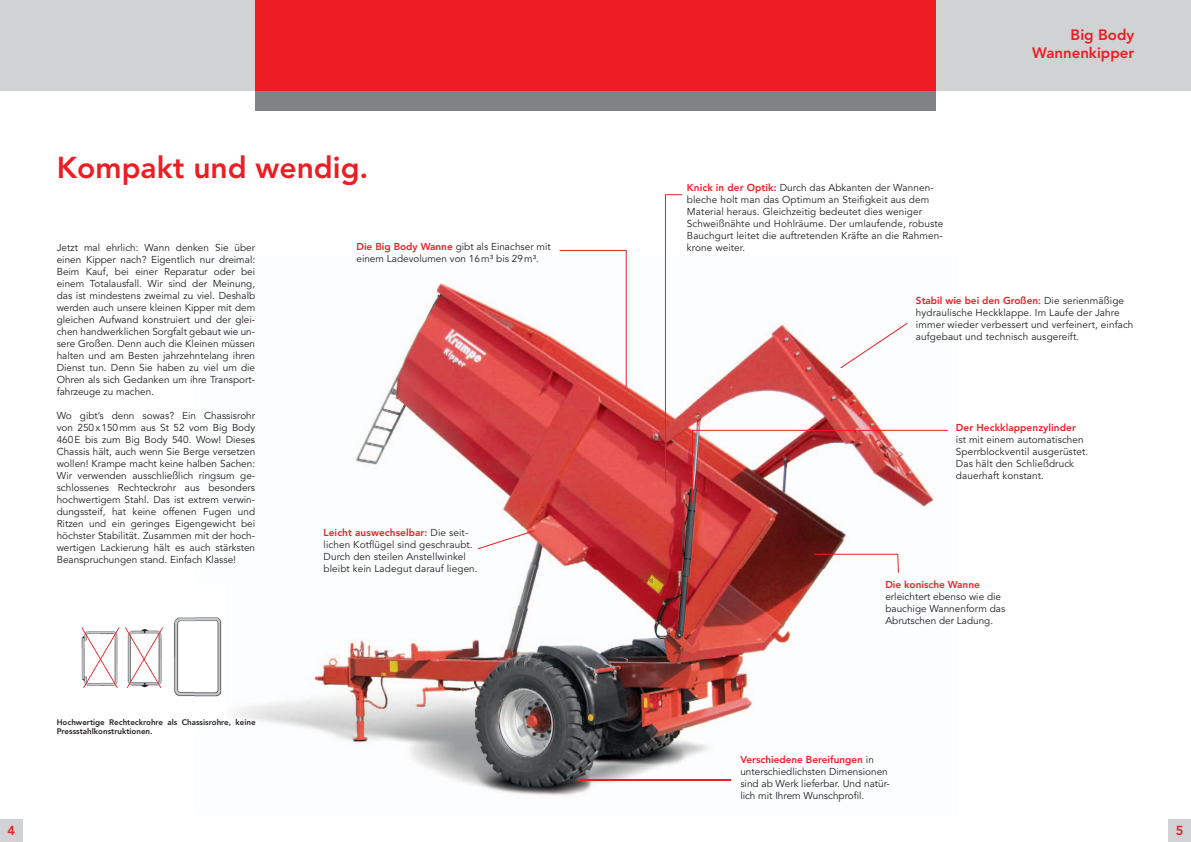
<style>
.page{position:relative;width:1191px;height:842px;background:#fff}
.page>*{position:absolute;margin:0;border:0;box-sizing:border-box;transform-origin:0 0}
.t1{font:800 30px "Avenir";color:#ee1d23}
.t2{font:800 15px/18px "Avenir";color:#ee1d23;text-align:right}
.t3{font:800 13px "Avenir";color:#ee1d23}
.t4{font:10px/12px "Avenir";letter-spacing:.01em;color:#231f20}
.t5{font:800 10px "Avenir";letter-spacing:.01em;color:#ee1d23}
.t6{font:800 8px/9.6px "Avenir";color:#231f20}
.s1{font-weight:800;color:#ee1d23}
</style>
<div class="page">
<div style="left:255px;top:89px;width:680px;height:22px;background:#808285"></div>
<div style="left:0;top:0;width:1191px;height:91px;background:#d1d2d4"></div>
<div style="left:255px;top:0;width:680px;height:91px;background:#ee1d23"></div>
<div style="left:0;top:819px;width:23px;height:23px;background:#d1d2d4"></div>
<div style="left:1168px;top:819px;width:23px;height:23px;background:#d1d2d4"></div>
<img style="left:234px;top:255px;width:715px;height:541px">
<hr style="left:577px;top:780px;width:154px;height:1px;background:#ee1d23">
<svg style="left:559px;top:250px;width:67px;height:137px"></svg>
<img style="left:119px;top:617px;width:103px;height:80px">
<svg style="left:81px;top:627px;width:38px;height:61px"></svg>
<svg style="left:125px;top:627px;width:38px;height:61px"></svg>
<img style="left:692px;top:430px;width:256px;height:72px">
<svg style="left:478px;top:530px;width:56px;height:19px"></svg>
<svg style="left:840px;top:323px;width:67px;height:45px"></svg>
<svg style="left:665px;top:194px;width:17px;height:288px"></svg>
<svg style="left:814px;top:554px;width:85px;height:19px"></svg>
<h1 class="t1" style="left:57px;top:150px;width:313px">Kompakt und wendig.</h1>
<p class="t4" style="left:57px;top:242px;width:200px;text-align:justify">Jetzt mal ehrlich: Wann denken Sie über einen Kipper nach? Eigentlich nur dreimal:<br>Beim Kauf, bei einer Reparatur oder bei einem Totalausfall. Wir sind der Meinung, das ist mindestens zweimal zu viel. Deshalb werden auch unsere kleinen Kipper mit dem gleichen Aufwand konstruiert und der glei&shy;chen handwerk lichen Sorgfalt gebaut wie un&shy;sere Großen. Denn auch die Kleinen müssen halten und am Besten jahrzehntelang ihren Dienst tun. Denn Sie haben zu viel um die Ohren als sich Gedanken um ihre Transport&shy;fahrzeuge zu machen.</p>
<p class="t4" style="left:57px;top:410px;width:200px;text-align:justify">Wo gibt’s denn sowas? Ein Chassisrohr von 250 x 150 mm aus St 52 vom Big Body 460 E bis zum Big Body 540. Wow! Dieses Chassis hält, auch wenn Sie Berge versetzen wollen! Krampe macht keine halben Sachen:<br>Wir verwenden ausschließlich ringsum ge&shy;schlossenes Rechteckrohr aus besonders hochwertigem Stahl. Das ist extrem verwin&shy;dungssteif, hat keine offenen Fugen und Ritzen und ein geringes Eigengewicht bei höchster Stabilität. Zusammen mit der hoch&shy;wertigen Lackierung hält es auch stärksten Beanspruchungen stand. Einfach Klasse!</p>
<p class="t6" style="left:57px;top:717px;width:200px">Hochwertige Rechteckrohre als Chassisrohre, keine<br>Pressstahlkonstruktionen.</p>
<p class="t4" style="left:356px;top:241px;width:196px"><span class="s1">Die Big Body Wanne</span> gibt als Einachser mit einem Ladevolumen von 16 m³ bis 29 m³.</p>
<p class="t4" style="left:323px;top:527px;width:156px"><span class="s1">Leicht auswechselbar:</span> Die seit&shy;lichen Kotflügel sind geschraubt.<br>Durch den steilen Anstellwinkel bleibt kein Ladegut darauf liegen.</p>
<p class="t4" style="left:687px;top:182px;width:258px"><span class="s1">Knick in der Optik:</span> Durch das Abkanten der Wannen&shy;bleche holt man das Optimum an Steifigkeit aus dem Material heraus. Gleichzeitig bedeutet dies weniger Schweißnähte und Hohlräume. Der umlaufende, robuste Bauchgurt leitet die auftretenden Kräfte an die Rahmen&shy;krone weiter.</p>
<h2 class="t2" style="left:1032px;top:25px;width:103px">Big Body<br>Wannenkipper</h2>
<p class="t4" style="left:916px;top:295px;width:219px"><span class="s1">Stabil wie bei den Großen:</span> Die serienmäßige hydraulische Heckklappe. Im Laufe der Jahre immer wieder verbessert und verfeinert, einfach aufgebaut und technisch ausgereift.</p>
<p class="t5" style="left:956px;top:421px;width:122px">Der Heckklappenzylinder</p>
<p class="t4" style="left:956px;top:434px;width:134px">ist mit einem automatischen<br>Sperrblockventil ausgerüstet.<br>Das hält den Schließdruck dauerhaft konstant.</p>
<p class="t5" style="left:885px;top:578px;width:96px">Die konische Wanne</p>
<p class="t4" style="left:885px;top:591px;width:121px">erleichtert ebenso wie die bauchige Wannenform das<br>Abrutschen der Ladung.</p>
<p class="t4" style="left:740px;top:754px;width:151px"><span class="s1">Verschiedene Bereifungen</span> in unterschiedlichsten Dimensionen sind ab Werk lieferbar. Und natür&shy;lich mit Ihrem Wunschprofil.</p>
<h3 class="t3" style="left:7px;top:823px;width:9px">4</h3>
<h3 class="t3" style="left:1175px;top:823px;width:9px">5</h3>
</div>
